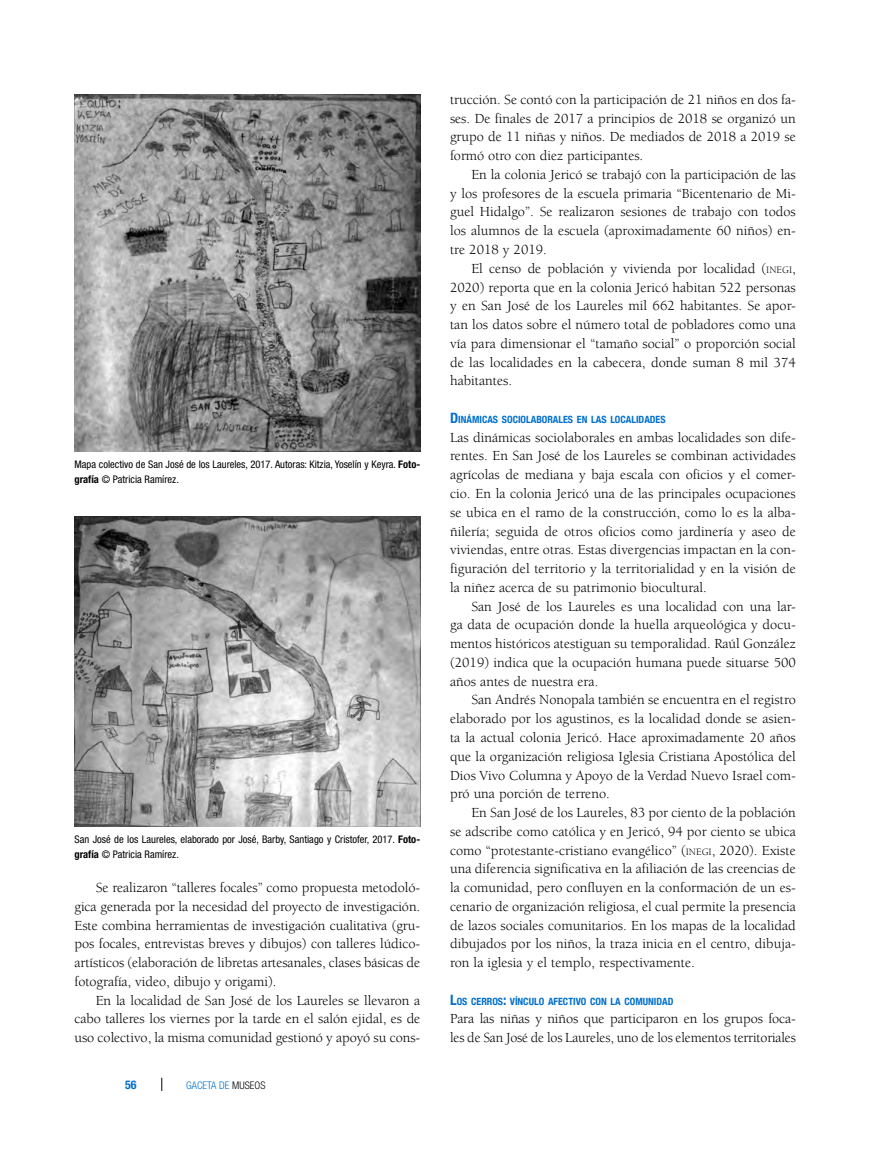
<style>
.page{position:relative;width:881px;height:1149px;background:#fff}
.page>*{position:absolute;margin:0;border:0;box-sizing:border-box;transform-origin:0 0}
.t1{font:14.25px/18.8px "Berkeley Std";color:#000;text-align:justify}
.t2{font:700 condensed 12px "Helvetica Neue LT Std";color:#0070ce}
.t3{font:condensed 10.5px/15px "Helvetica Neue LT Std";color:#000}
.t4{font:300 condensed 10.5px "Helvetica Neue LT Std";color:#0070ce}
.t5{font:700 condensed 10.05px "Helvetica Neue";color:#0070ce}
.s1{font-weight:700}
.s2{color:#000}
.s3{font-size:10.05px}
.s4{font-size:14.25px}
</style>
<div class="page">
<svg style="left:161px;top:1077px;width:1px;height:13px"></svg>
<img style="left:74px;top:516px;width:346px;height:310px">
<img style="left:74px;top:94px;width:346px;height:357px">
<p class="t3" style="left:74px;top:456px;width:347px">Mapa colectivo de San José de los Laureles, 2017. Autoras: Kitzia, Yoselín y Keyra. <span class="s1">Foto&shy;grafía</span> © Patricia Ramírez.</p>
<p class="t3" style="left:74px;top:831px;width:347px">San José de los Laureles, elaborado por José, Barby, Santiago y Cristofer, 2017. <span class="s1">Foto&shy;grafía</span> © Patricia Ramírez.</p>
<p class="t1" style="left:74px;top:878px;width:347px;text-indent:21px">Se realizaron “talleres focales” como propuesta metodoló&shy;gica generada por la necesidad del proyecto de investigación.<br>Este combina herramientas de investigación cualitativa (gru&shy;pos focales, entrevistas breves y dibujos) con talleres lúdico&shy;artísticos (elaboración de libretas artesanales, clases básicas de fotografía, video, dibujo y origami).</p>
<p class="t1" style="left:74px;top:990px;width:347px;text-indent:21px">En la localidad de San José de los Laureles se llevaron a cabo talleres los viernes por la tarde en el salón ejidal, es de uso colectivo, la misma comunidad gestionó y apoyó su cons-</p>
<p class="t2" style="left:125px;top:1077px;width:13px">56</p>
<p class="t4" style="left:186px;top:1078px;width:81px">GACETA DE <span class="s2">MUSEOS</span></p>
<p class="t1" style="left:450px;top:90px;width:347px">trucción. Se contó con la participación de 21 niños en dos fa&shy;ses. De finales de 2017 a principios de 2018 se organizó un grupo de 11 niñas y niños. De mediados de 2018 a 2019 se formó otro con diez participantes.</p>
<p class="t1" style="left:450px;top:165px;width:347px;text-indent:21px">En la colonia Jericó se trabajó con la participación de las y los profesores de la escuela primaria “Bicentenario de Mi&shy;guel Hidalgo”. Se realizaron sesiones de trabajo con todos los alumnos de la escuela (aproximadamente 60 niños) en&shy;tre 2018 y 2019.</p>
<p class="t1" style="left:450px;top:259px;width:347px;text-indent:21px">El censo de población y vivienda por localidad (<span class="s3">INEGI</span>, 2020) reporta que en la colonia Jericó habitan 522 personas y en San José de los Laureles mil 662 habitantes. Se apor&shy;tan los datos sobre el número total de pobladores como una vía para dimensionar el “tamaño social” o proporción social de las localidades en la cabecera, donde suman 8 mil 374 habitantes.</p>
<p class="t5" style="left:450px;top:411px;width:217px"><span class="s4">D</span>INÁMICAS SOCIOLABORALES EN LAS LOCALIDADES</p>
<p class="t1" style="left:450px;top:428px;width:347px">Las dinámicas sociolaborales en ambas localidades son dife&shy;rentes. En San José de los Laureles se combinan actividades agrícolas de mediana y baja escala con oficios y el comer&shy;cio. En la colonia Jericó una de las principales ocupaciones se ubica en el ramo de la construcción, como lo es la alba&shy;ñilería; seguida de otros oficios como jardinería y aseo de viviendas, entre otras. Estas divergencias impactan en la con&shy;figuración del territorio y la territorialidad y en la visión de la niñez acerca de su patrimonio biocultural.</p>
<p class="t1" style="left:450px;top:596px;width:347px;text-indent:21px">San José de los Laureles es una localidad con una lar&shy;ga data de ocupación donde la huella arqueológica y docu&shy;mentos históricos atestiguan su temporalidad. Raúl González (2019) indica que la ocupación humana puede situarse 500 años antes de nuestra era.</p>
<p class="t1" style="left:450px;top:690px;width:347px;text-indent:21px">San Andrés Nonopala también se encuentra en el registro elaborado por los agustinos, es la localidad donde se asien&shy;ta la actual colonia Jericó. Hace aproximadamente 20 años que la organización religiosa Iglesia Cristiana Apostólica del Dios Vivo Columna y Apoyo de la Verdad Nuevo Israel com&shy;pró una porción de terreno.</p>
<p class="t1" style="left:450px;top:803px;width:347px;text-indent:21px">En San José de los Laureles, 83 por ciento de la población se adscribe como católica y en Jericó, 94 por ciento se ubica como “protestante-cristiano evangélico” (<span class="s3">INEGI</span>, 2020). Existe una diferencia significativa en la afiliación de las creencias de la comunidad, pero confluyen en la conformación de un es&shy;cenario de organización religiosa, el cual permite la presencia de lazos sociales comunitarios. En los mapas de la localidad dibujados por los niños, la traza inicia en el centro, dibuja&shy;ron la iglesia y el templo, respectivamente.</p>
<p class="t5" style="left:450px;top:992px;width:225px"><span class="s4">L</span>OS CERROS<span class="s4">:</span> VÍNCULO AFECTIVO CON LA COMUNIDAD</p>
<p class="t1" style="left:450px;top:1009px;width:347px">Para las niñas y niños que participaron en los grupos foca&shy;les de San José de los Laureles, uno de los elementos territoriales</p>
</div>
